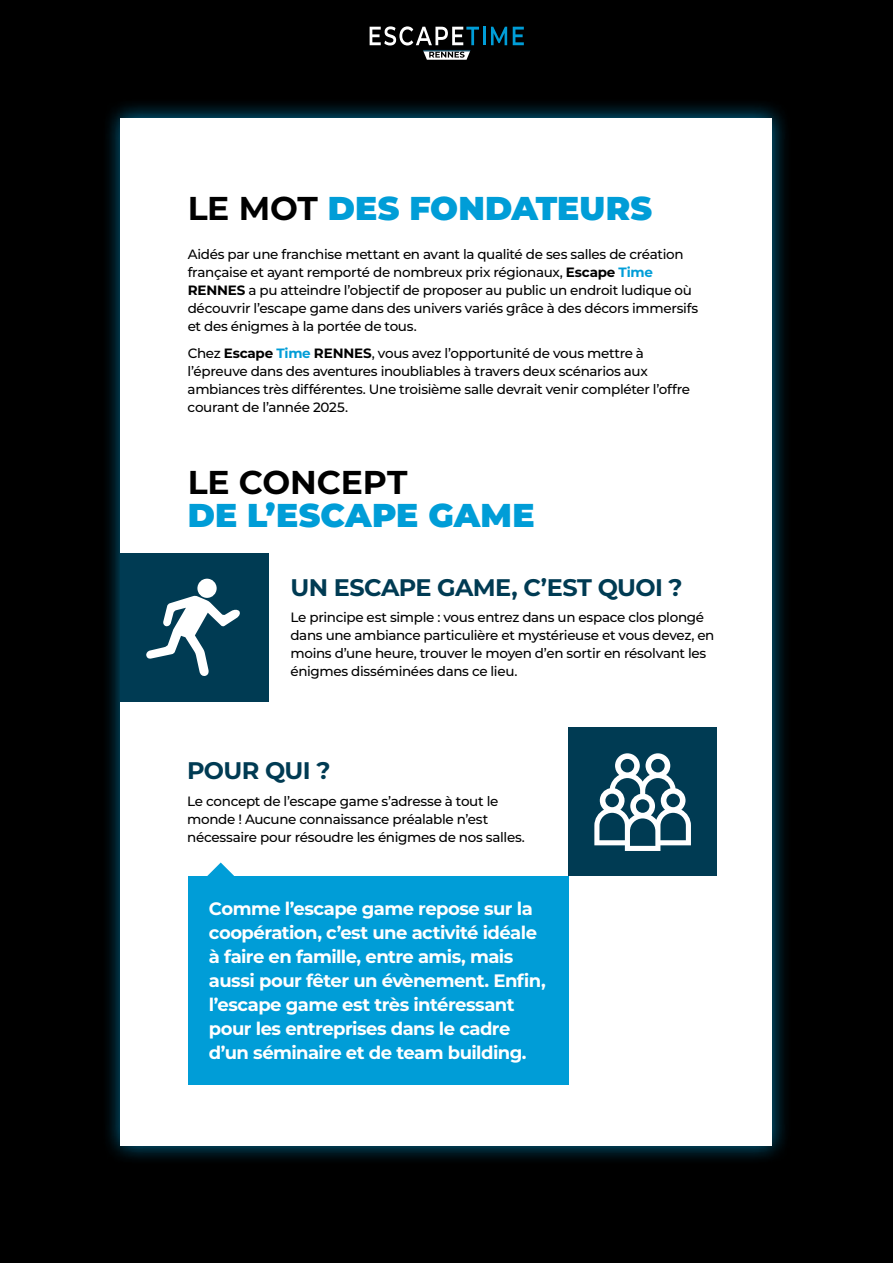
<style>
.page{position:relative;width:893px;height:1263px;background:#000}
.page>*{position:absolute;margin:0;border:0;box-sizing:border-box;transform-origin:0 0}
.t1{font:900 33px "Montserrat";letter-spacing:.005em;color:#009dd7}
.t2{font:700 33px "Montserrat";color:#000}
.t3{font:700 24px "Montserrat";letter-spacing:-.025em;color:#003b53}
.t4{font:700 18px/24px "Montserrat";letter-spacing:-.03em;color:#fff}
.t5{font:500 13.5px/18px "Montserrat";letter-spacing:-.025em;color:#000}
.s1{font-weight:700;color:#000}
.s2{font-weight:700}
.s3{font-weight:700;color:#009dd7}
</style>
<div class="page">
<svg style="left:491px;top:27px;width:16px;height:18px"></svg>
<svg style="left:513px;top:27px;width:11px;height:18px"></svg>
<svg style="left:370px;top:26px;width:115px;height:34px"></svg>
<div style="left:101px;top:98px;width:691px;height:1067px;background:#009dd7;opacity:.75"></div>
<div style="left:121px;top:118px;width:651px;height:1027px;background:#fff"></div>
<div style="left:188px;top:876px;width:380px;height:208px;background:#009dd7"></div>
<svg style="left:207px;top:862px;width:27px;height:14px"></svg>
<div style="left:568px;top:728px;width:149px;height:148px;background:#003b53"></div>
<svg style="left:594px;top:753px;width:97px;height:98px"></svg>
<div style="left:121px;top:553px;width:148px;height:149px;background:#003b53"></div>
<svg style="left:146px;top:596px;width:94px;height:80px"></svg>
<div style="left:197px;top:579px;width:20px;height:19px;background:#fff;border-radius:50%"></div>
<h1 class="t1" style="left:188px;top:183px;width:466px"><span class="s1">LE MOT</span> DES FONDATEURS</h1>
<p class="t5" style="left:188px;top:245px;width:512px">Aidés par une franchise mettant en avant la qualité de ses salles de création française et ayant remporté de nombreux prix régionaux, <span class="s2">Escape</span> <span class="s3">Time </span><span class="s2">RENNES</span> a pu atteindre l’objectif de proposer au public un endroit ludique où découvrir l’escape game dans des univers variés grâce à des décors immersifs et des énigmes à la portée de tous.</p>
<p class="t5" style="left:188px;top:343px;width:504px">Chez <span class="s2">Escape</span> <span class="s3">Time</span> <span class="s2">RENNES</span>, vous avez l’opportunité de vous mettre à l’épreuve dans des aventures inoubliables à travers deux scénarios aux ambiances très différentes. Une troisième salle devrait venir compléter l’offre courant de l’année 2025.</p>
<h1 class="t2" style="left:188px;top:458px;width:221px">LE CONCEPT</h1>
<h1 class="t1" style="left:188px;top:490px;width:348px">DE L’ESCAPE GAME</h1>
<h2 class="t3" style="left:290px;top:570px;width:394px">UN ESCAPE GAME, C’EST QUOI ?</h2>
<p class="t5" style="left:290px;top:608px;width:426px">Le principe est simple : vous entrez dans un espace clos plongé dans une ambiance particulière et mystérieuse et vous devez, en moins d’une heure, trouver le moyen d’en sortir en résolvant les énigmes disséminées dans ce lieu.</p>
<h2 class="t3" style="left:187px;top:753px;width:145px">POUR QUI ?</h2>
<p class="t5" style="left:187px;top:791px;width:339px">Le concept de l’escape game s’adresse à tout le monde ! Aucune connaissance préalable n’est nécessaire pour résoudre les énigmes de nos salles.</p>
<p class="t4" style="left:209px;top:895px;width:338px">Comme l’escape game repose sur la coopération, c’est une activité idéale à faire en famille, entre amis, mais aussi pour fêter un évènement. Enfin, l’escape game est très intéressant pour les entreprises dans le cadre d’un séminaire et de team building.</p>
</div>
